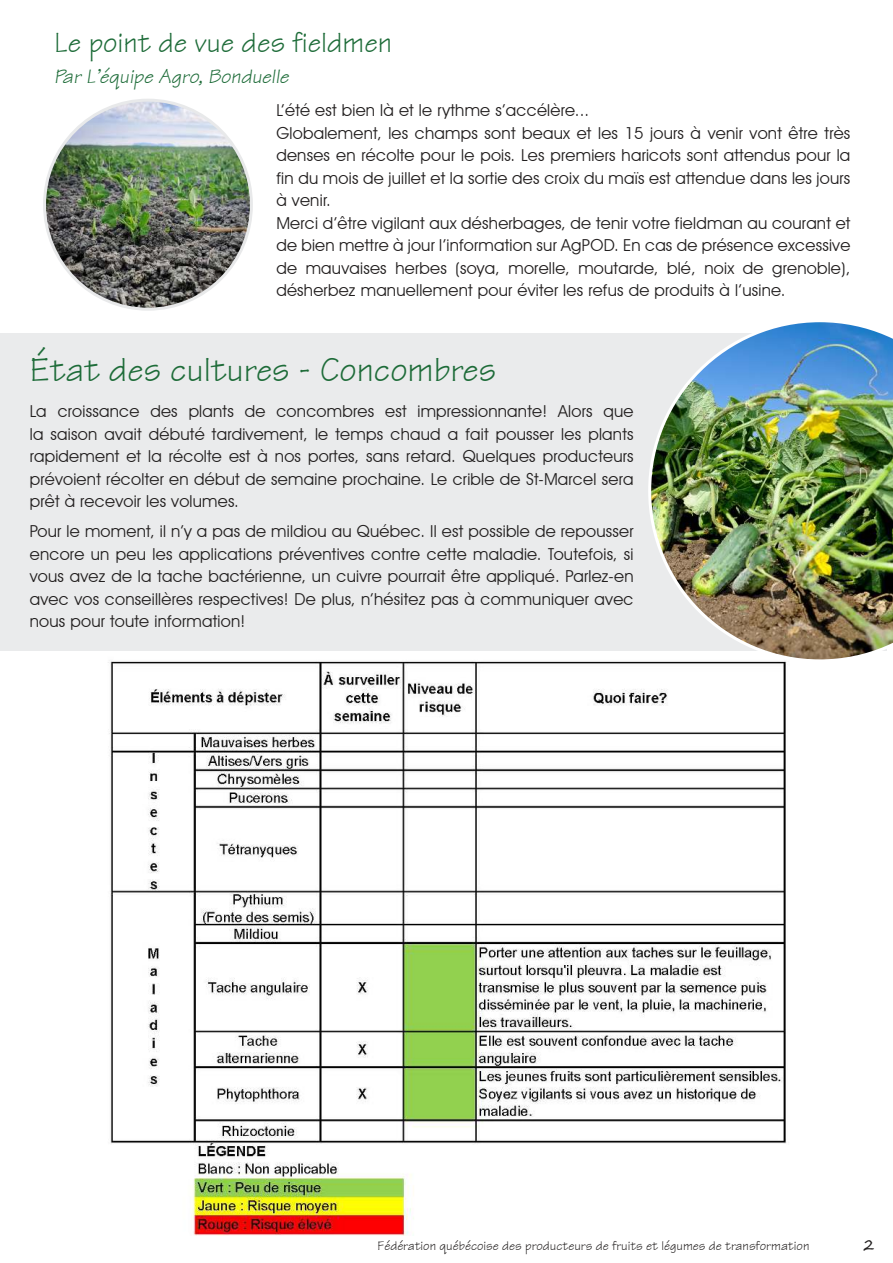
<style>
.page{position:relative;width:893px;height:1263px;background:#fff}
.page>*{position:absolute;margin:0;border:0;box-sizing:border-box;transform-origin:0 0}
.t1{font:36px "Technical Plain";color:#1e6c39}
.t2{font:30px "Technical Plain";color:#1e6c39}
.t3{font:italic 21px "Technical";color:#1e6c39}
.t4{font:16.5px/22.5px "Avant Garde IT Cby BT";letter-spacing:.015em;color:#221f1f;text-align:justify}
.t5{font:15px "Segoe Script";color:#221f1f}
.t6{font:13.5px "Technical Plain";color:#221f1f}
</style>
<div class="page">
<div style="left:0;top:333px;width:886px;height:318px;background:#eaebec"></div>
<img style="left:108px;top:661px;width:679px;height:574px">
<img style="left:648px;top:322px;width:245px;height:340px">
<img style="left:46px;top:100px;width:204px;height:207px">
<h2 class="t2" style="left:54px;top:30px;width:340px">Le point de vue des fieldmen</h2>
<p class="t3" style="left:54px;top:68px;width:236px">Par L’équipe Agro, Bonduelle</p>
<p class="t4" style="left:276px;top:100px;width:576px;text-align:left">L’été est bien là et le rythme s’accélère...<br>Globalement, les champs sont beaux et les 15 jours à venir vont être très denses en récolte pour le pois. Les premiers haricots sont attendus pour la fin du mois de juillet et la sortie des croix du maïs est attendue dans les jours à venir.<br>Merci d’être vigilant aux désherbages, de tenir votre fieldman au courant et de bien mettre à jour l’information sur AgPOD. En cas de présence excessive de mauvaises herbes (soya, morelle, moutarde, blé, noix de grenoble), désherbez manuellement pour éviter les refus de produits à l’usine.</p>
<h1 class="t1" style="left:30px;top:355px;width:468px">État des cultures - Concombres</h1>
<p class="t4" style="left:30px;top:401px;width:605px">La croissance des plants de concombres est impressionnante! Alors que la saison avait débuté tardivement, le temps chaud a fait pousser les plants rapidement et la récolte est à nos portes, sans retard. Quelques producteurs prévoient récolter en début de semaine prochaine. Le crible de St-Marcel sera prêt à recevoir les volumes.</p>
<p class="t4" style="left:30px;top:521px;width:605px">Pour le moment, il n’y a pas de mildiou au Québec. Il est possible de repousser encore un peu les applications préventives contre cette maladie. Toutefois, si vous avez de la tache bactérienne, un cuivre pourrait être appliqué. Parlez-en avec vos conseillères respectives! De plus, n’hésitez pas à communiquer avec nous pour toute information!</p>
<p class="t6" style="left:377px;top:1240px;width:434px">Fédération québécoise des producteurs de fruits et légumes de transformation</p>
<p class="t5" style="left:863px;top:1233px;width:12px">2</p>
</div>
